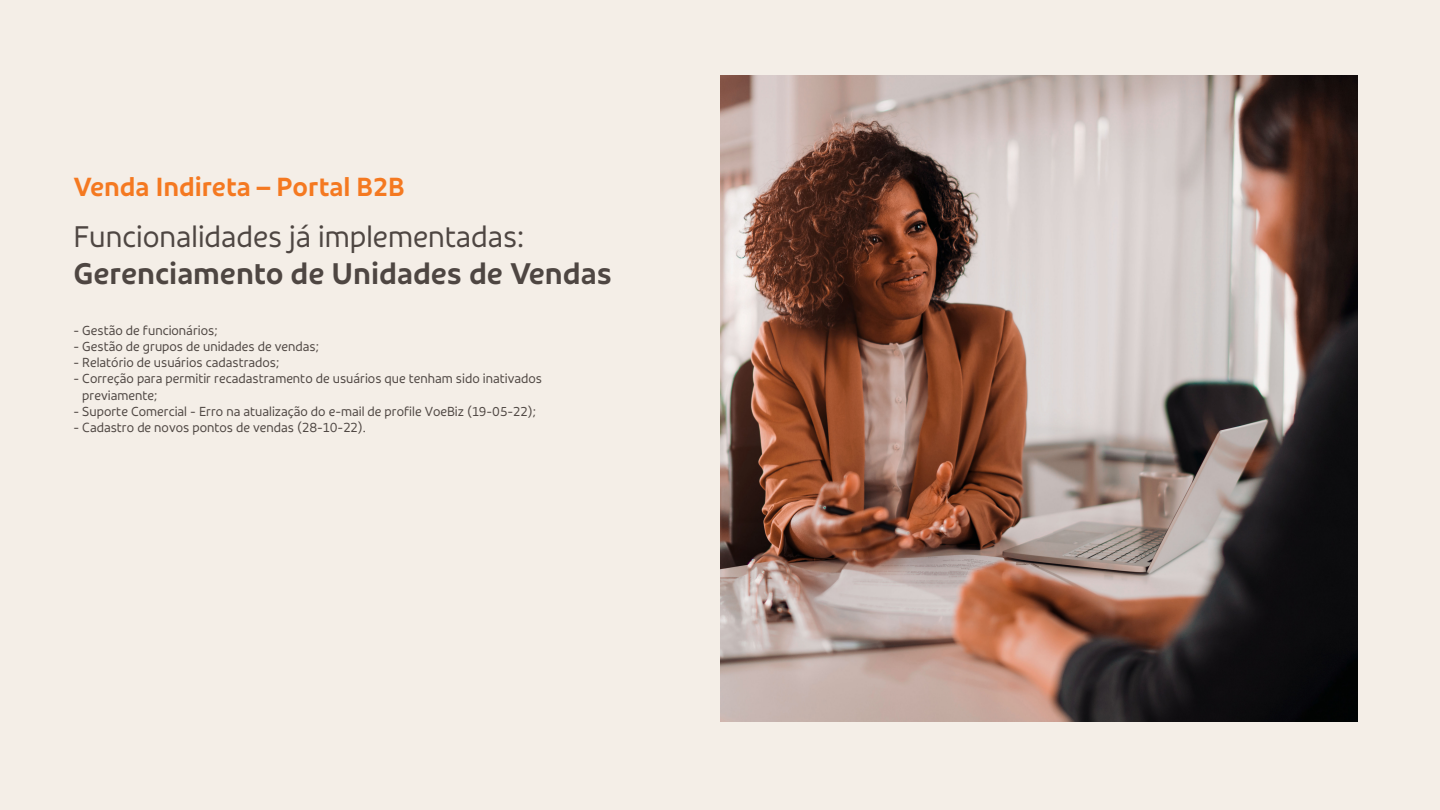
<style>
.page{position:relative;width:1440px;height:810px;background:#f4eee7}
.page>*{position:absolute;margin:0;border:0;box-sizing:border-box;transform-origin:0 0}
.t1{font:30.75px "GOL Sans Display";color:#4e4642}
.t2{font:700 30.75px "GOL Sans Display";color:#4e4642}
.t3{font:700 27px "GOL Sans Display";color:#f47921}
.t4{font:13.5px/16.2px "GOL Sans Display";color:#4e4642}
</style>
<div class="page">
<img style="left:720px;top:75px;width:638px;height:647px">
<p class="t3" style="left:74px;top:170px;width:332px">Venda Indireta – Portal B2B</p>
<p class="t1" style="left:74px;top:218px;width:452px">Funcionalidades já implementadas:</p>
<p class="t2" style="left:74px;top:254px;width:540px">Gerenciamento de Unidades de Vendas</p>
<p class="t4" style="left:74px;top:322px;width:145px">- Gestão de funcionários;</p>
<p class="t4" style="left:74px;top:338px;width:247px">- Gestão de grupos de unidades de vendas;</p>
<p class="t4" style="left:74px;top:354px;width:207px">- Relatório de usuários cadastrados;</p>
<p class="t4" style="left:82px;top:371px;width:461px;text-indent:-9px">- Correção para permitir recadastramento de usuários que tenham sido inativados previamente;</p>
<p class="t4" style="left:74px;top:403px;width:464px">- Suporte Comercial - Erro na atualização do e-mail de profile VoeBiz (19-05-22);</p>
<p class="t4" style="left:74px;top:420px;width:294px">- Cadastro de novos pontos de vendas (28-10-22).</p>
</div>
